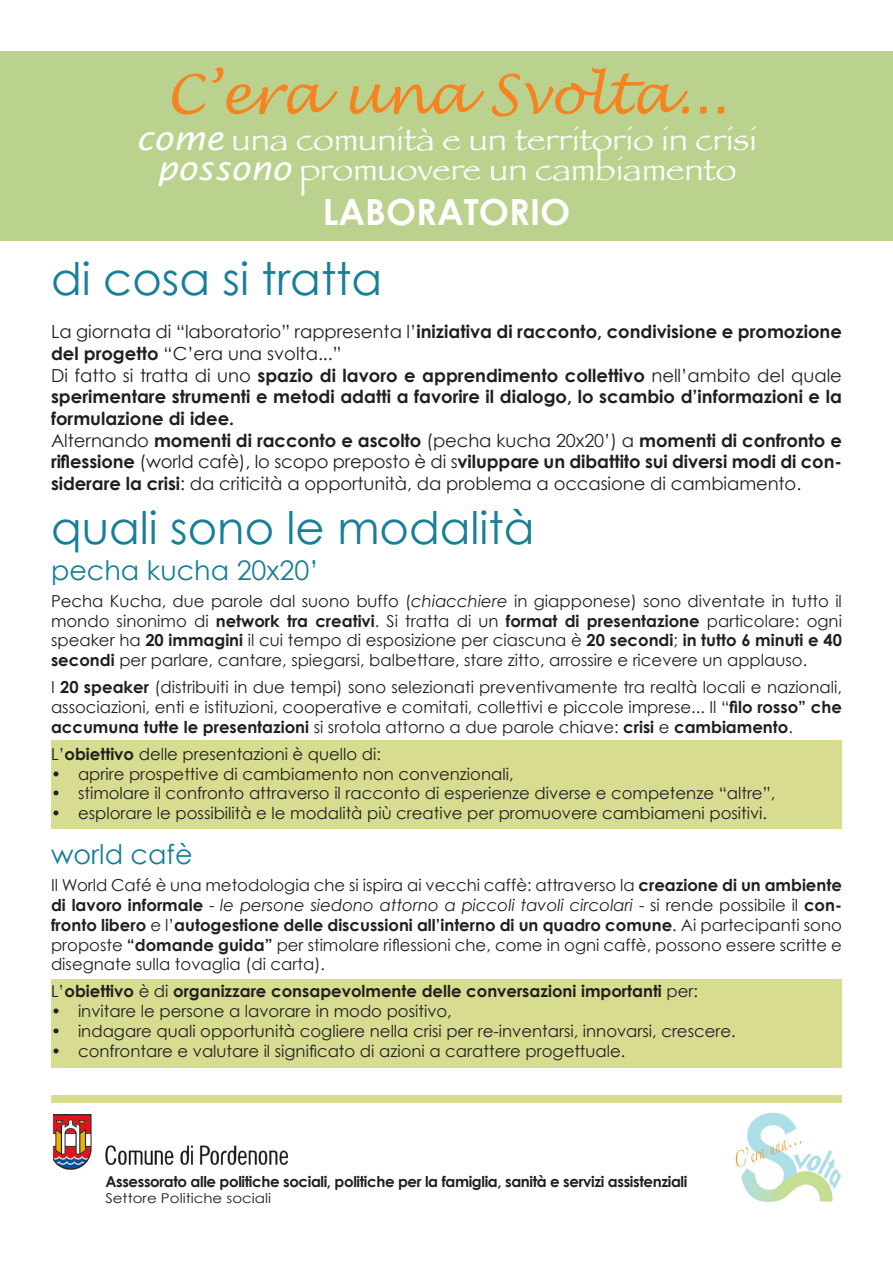
<style>
.page{position:relative;width:893px;height:1263px;background:#fff}
.page>*{position:absolute;margin:0;border:0;box-sizing:border-box;transform-origin:0 0}
.t1{font:italic 54px "Lucida Handwriting";color:#f58420}
.t2{font:45px "Century Gothic";color:#177f96}
.t3{font:700 36px "Century Gothic";color:#fff}
.t4{font:32.85px/30px "Papyrus";color:#fff;text-align:center;scale:1.05 1}
.t5{font:27px "Century Gothic";color:#177f96}
.t6{font:700 18px/21.6px "Century Gothic";color:#231f20}
.t7{font:16.5px/19.8px "Century Gothic";color:#231f20;text-align:justify}
.t8{font:700 16.5px "Century Gothic";color:#231f20}
.t9{font:700 15px "Century Gothic";letter-spacing:-.025em;color:#231f20}
.t10{font:13.5px "Century Gothic";color:#231f20;scale:1.11 1}
.s1{font-family:"Lucida Sans";font-style:italic}
.s2{font-weight:400}
.s3{font-style:italic}
.s4{font-weight:700}
</style>
<div class="page">
<div style="left:51px;top:740px;width:791px;height:88px;background:#d8dc90"></div>
<div style="left:51px;top:979px;width:791px;height:88px;background:#d8dc90"></div>
<img style="left:53px;top:1115px;width:234px;height:54px">
<div style="left:51px;top:1096px;width:791px;height:7px;background:#d8dc90"></div>
<div style="left:0;top:51px;width:893px;height:190px;background:#bad28e"></div>
<img style="left:735px;top:1112px;width:106px;height:90px">
<h1 class="t1" style="left:166px;top:62px;width:562px">C’era una Svolta...</h1>
<h3 class="t4" style="left:136px;top:123px;width:592px"><span class="s1">come</span> una comunità e un territorio in crisi <span class="s1">possono</span> promuovere un cambiamento</h3>
<h3 class="t3" style="left:323px;top:189px;width:249px">LABORATORIO</h3>
<h2 class="t2" style="left:51px;top:252px;width:333px">di cosa si tratta</h2>
<p class="t6" style="left:51px;top:321px;width:792px"><span class="s2">La giornata di “laboratorio” rappresenta l’</span>iniziativa di racconto, condivisione e promozione del progetto <span class="s2">“C’era una svolta...”<br>Di fatto si tratta di uno</span> spazio di lavoro e apprendimento collettivo <span class="s2">nell’ambito del quale </span>sperimentare strumenti e metodi adatti a favorire il dialogo, lo scambio d’informazioni e la formulazione di idee.<br><span class="s2">Alternando</span> momenti di racconto e ascolto <span class="s2">(pecha kucha 20x20’) a</span> momenti di confronto e riflessione <span class="s2">(world cafè), lo scopo preposto è di s</span>viluppare un dibattito sui diversi modi di con&shy;siderare la crisi<span class="s2">: da criticità a opportunità, da problema a occasione di cambiamento.</span></p>
<h2 class="t2" style="left:51px;top:500px;width:485px">quali sono le modalità</h2>
<h3 class="t5" style="left:51px;top:553px;width:269px">pecha kucha 20x20’</h3>
<p class="t7" style="left:51px;top:591px;width:792px">Pecha Kucha, due parole dal suono buffo (<span class="s3">chiacchiere</span> in giapponese) sono diventate in tutto il mondo sinonimo di <span class="s4">network tra creativi</span>. Si tratta di un <span class="s4">format di presentazione</span> particolare: ogni speaker ha <span class="s4">20 immagini</span> il cui tempo di esposizione per ciascuna è <span class="s4">20 secondi</span>; <span class="s4">in tutto 6 minuti e 40 secondi</span> per parlare, cantare, spiegarsi, balbettare, stare zitto, arrossire e ricevere un applauso.</p>
<p class="t7" style="left:51px;top:677px;width:792px">I <span class="s4">20 speaker</span> (distribuiti in due tempi) sono selezionati preventivamente tra realtà locali e nazionali, associazioni, enti e istituzioni, cooperative e comitati, collettivi e piccole imprese... Il “<span class="s4">filo rosso” che accumuna tutte le presentazioni</span> si srotola attorno a due parole chiave: <span class="s4">crisi</span> e <span class="s4">cambiamento</span>.</p>
<p class="t7" style="left:51px;top:744px;width:332px">L’<span class="s4">obiettivo</span> delle presentazioni è quello di:</p>
<p class="t7" style="left:51px;top:763px;width:464px">• aprire prospettive di cambiamento non convenzionali,</p>
<p class="t7" style="left:51px;top:783px;width:726px">• stimolare il confronto attraverso il racconto di esperienze diverse e competenze “altre”,</p>
<p class="t7" style="left:51px;top:803px;width:717px">• esplorare le possibilità e le modalità più creative per promuovere cambiameni positivi.</p>
<h3 class="t5" style="left:51px;top:838px;width:143px">world cafè</h3>
<p class="t7" style="left:51px;top:875px;width:792px">Il World Café è una metodologia che si ispira ai vecchi caffè: attraverso la <span class="s4">creazione di un ambiente di lavoro informale</span> - <span class="s3">le persone siedono attorno a piccoli tavoli circolari</span> - si rende possibile il <span class="s4">con&shy;fronto libero</span> e l’<span class="s4">autogestione delle discussioni all’interno di un quadro comune</span>. Ai partecipanti sono proposte <span class="s4">“domande guida”</span> per stimolare riflessioni che, come in ogni caffè, possono essere scritte e disegnate sulla tovaglia (di carta).</p>
<p class="t8" style="left:51px;top:981px;width:648px"><span class="s2">L’</span>obiettivo <span class="s2">è di</span> organizzare consapevolmente delle conversazioni importanti <span class="s2">per:</span></p>
<p class="t7" style="left:51px;top:1001px;width:402px">• invitare le persone a lavorare in modo positivo,</p>
<p class="t7" style="left:51px;top:1021px;width:686px">• indagare quali opportunità cogliere nella crisi per re-inventarsi, innovarsi, crescere.</p>
<p class="t7" style="left:51px;top:1041px;width:576px">• confrontare e valutare il significato di azioni a carattere progettuale.</p>
<p class="t9" style="left:105px;top:1172px;width:583px">Assessorato alle politiche sociali, politiche per la famiglia, sanità e servizi assistenziali</p>
<p class="t10" style="left:105px;top:1190px;width:151px">Settore Politiche sociali</p>
</div>
